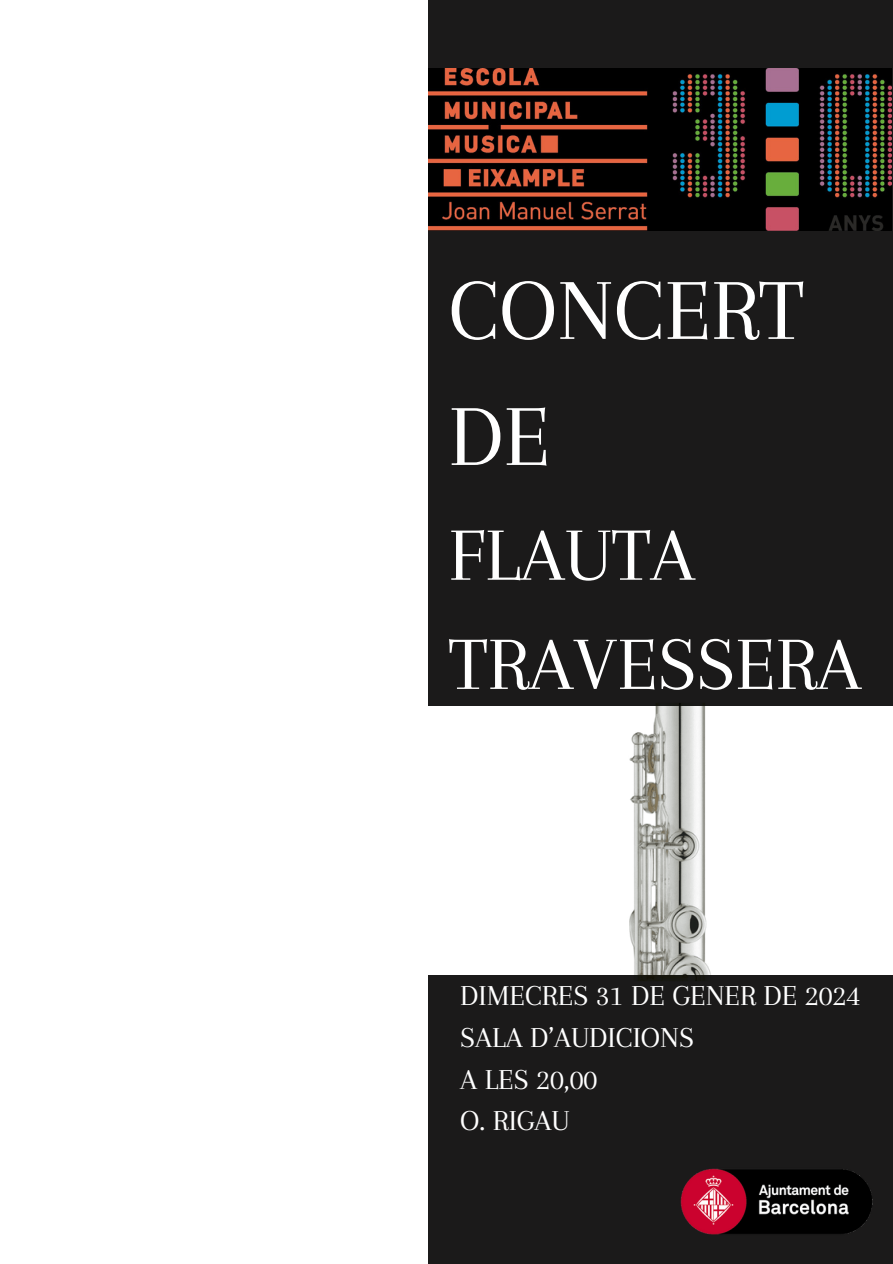
<style>
.page{position:relative;width:893px;height:1264px;background:#fff}
.page>*{position:absolute;margin:0;border:0;box-sizing:border-box;transform-origin:0 0}
.t1{font:90px/126px "Arapey";color:#fff}
.t2{font:78px/109.2px "Arapey";color:#fff}
.t3{font:30px "Arapey";color:#fff}
</style>
<div class="page">
<div style="left:428px;top:0;width:464px;height:1263px;background:#1b1a1a"></div>
<img style="left:680px;top:1168px;width:193px;height:67px">
<img style="left:428px;top:68px;width:462px;height:162px">
<div style="left:428px;top:707px;width:464px;height:267px;background:#fff"></div>
<img style="left:526px;top:703px;width:316px;height:278px">
<p class="t1" style="left:448px;top:247px;width:357px">CONCERT<br>DE</p>
<p class="t2" style="left:448px;top:500px;width:414px">FLAUTA<br>TRAVESSERA</p>
<p class="t3" style="left:460px;top:979px;width:401px">DIMECRES 31 DE GENER DE 2024</p>
<p class="t3" style="left:460px;top:1020px;width:235px">SALA D’AUDICIONS</p>
<p class="t3" style="left:460px;top:1062px;width:139px">A LES 20,00</p>
<p class="t3" style="left:460px;top:1104px;width:111px">O. RIGAU</p>
</div>
